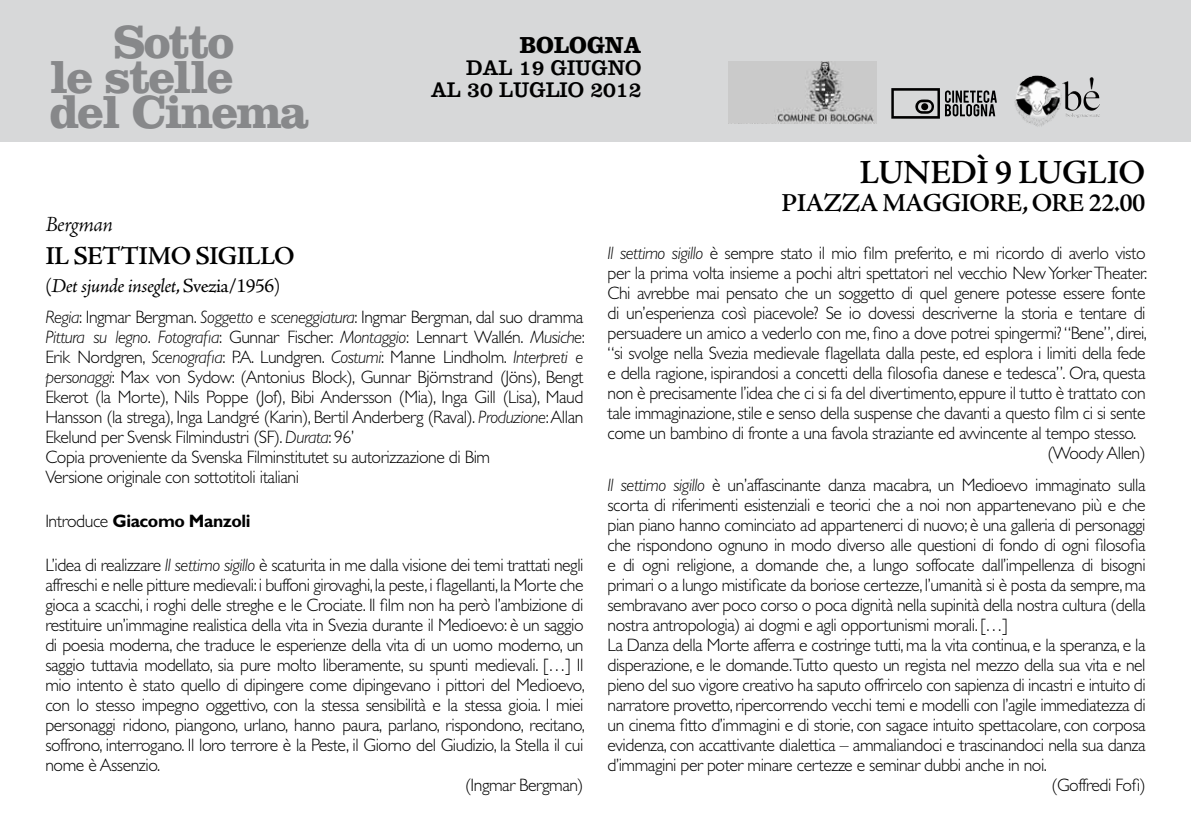
<style>
.page{position:relative;width:1191px;height:840px;background:#fff}
.page>*{position:absolute;margin:0;border:0;box-sizing:border-box;transform-origin:0 0}
.t1{font:700 48.2px/35px "Clarendon";letter-spacing:-.04em;color:#87888a}
.t2{font:600 34px "Adobe Jenson Pro";letter-spacing:-.015em;color:#000}
.t3{font:600 26px "Adobe Jenson Pro";letter-spacing:-.025em;color:#000}
.t4{font:700 24px "Clarendon";color:#000;scale:.95 1}
.t5{font:22px/22px "Clarendon";color:#000;text-align:right;scale:.95 1}
.t6{font:italic 300 22px "Adobe Jenson Pro";letter-spacing:-.03em;color:#000}
.t7{font:italic 20px "Adobe Jenson Pro";letter-spacing:-.025em;color:#000}
.t8{font:300 18px/20px "Gill Sans";letter-spacing:-.025em;color:#000}
.t9{font:700 18px "Gill Sans";letter-spacing:-.025em;color:#000}
.s1{font-style:normal}
.s2{font-style:italic}
.s3{font-weight:300}
</style>
<div class="page">
<div style="left:0;top:0;width:1191px;height:142px;background:#d7d8d9"></div>
<svg style="left:891px;top:88px;width:106px;height:31px"></svg>
<img style="left:728px;top:61px;width:148px;height:62px">
<h1 class="t1" style="left:50px;top:23px;width:261px;text-indent:64px">Sotto<br>le stelle del Cinema</h1>
<p class="t6" style="left:45px;top:211px;width:69px">Bergman</p>
<h3 class="t4" style="left:520px;top:30px;width:130px">BOLOGNA</h3>
<p class="t5" style="left:431px;top:56px;width:223px">DAL 19 GIUGNO<br>AL 30 LUGLIO 2012</p>
<h2 class="t2" style="left:859px;top:153px;width:287px">LUNEDì 9 LUGLIO</h2>
<h3 class="t3" style="left:781px;top:188px;width:365px">PIAZZA MAGGIORE, ORE 22.00</h3>
<h3 class="t3" style="left:45px;top:241px;width:251px">IL SETTIMO SIGILLO</h3>
<p class="t7" style="left:45px;top:274px;width:237px"><span class="s1">(</span>Det sjunde inseglet<span class="s1">, Svezia/1956)</span></p>
<p class="t8" style="left:45px;top:307px;width:541px"><span class="s2">Regia</span>: Ingmar Bergman. <span class="s2">Soggetto e sceneggiatura</span>: Ingmar Bergman, dal suo dramma <span class="s2">Pittura su legno</span>. <span class="s2">Fotografia</span>: Gunnar Fischer. <span class="s2">Montaggio</span>: Lennart Wallén. <span class="s2">Musiche</span>:<br>Erik Nordgren, <span class="s2">Scenografia</span>: P.A. Lundgren. <span class="s2">Costumi</span>: Manne Lindholm. <span class="s2">Interpreti e personaggi</span>: Max von Sydow: (Antonius Block), Gunnar Björnstrand (Jöns), Bengt Ekerot (la Morte), Nils Poppe (Jof), Bibi Andersson (Mia), Inga Gill (Lisa), Maud Hansson (la strega), Inga Landgré (Karin), Bertil Anderberg (Raval). <span class="s2">Produzione</span>: Allan Ekelund per Svensk Filmindustri (SF). <span class="s2">Durata</span>: 96’<br>Copia proveniente da Svenska Filminstitutet su autorizzazione di Bim<br>Versione originale con sottotitoli italiani</p>
<p class="t9" style="left:45px;top:510px;width:207px"><span class="s3">Introduce</span> Giacomo Manzoli</p>
<p class="t8" style="left:45px;top:555px;width:539px">L’idea di realizzare <span class="s2">Il settimo sigillo</span> è scaturita in me dalla visione dei temi trattati negli</p>
<p class="t8" style="left:45px;top:575px;width:539px">affreschi e nelle pitture medievali: i buffoni girovaghi, la peste, i flagellanti, la Morte che</p>
<p class="t8" style="left:45px;top:595px;width:539px">gioca a scacchi, i roghi delle streghe e le Crociate. Il film non ha però l’ambizione di</p>
<p class="t8" style="left:45px;top:615px;width:539px">restituire un’immagine realistica della vita in Svezia durante il Medioevo: è un saggio</p>
<p class="t8" style="left:45px;top:635px;width:539px">di poesia moderna, che traduce le esperienze della vita di un uomo moderno, un</p>
<p class="t8" style="left:45px;top:655px;width:539px">saggio tuttavia modellato, sia pure molto liberamente, su spunti medievali. […] Il</p>
<p class="t8" style="left:45px;top:675px;width:541px">mio intento è stato quello di dipingere come dipingevano i pittori del Medioevo,</p>
<p class="t8" style="left:45px;top:695px;width:539px">con lo stesso impegno oggettivo, con la stessa sensibilità e la stessa gioia. I miei</p>
<p class="t8" style="left:45px;top:715px;width:541px">personaggi ridono, piangono, urlano, hanno paura, parlano, rispondono, recitano,</p>
<p class="t8" style="left:45px;top:735px;width:539px">soffrono, interrogano. Il loro terrore è la Peste, il Giorno del Giudizio, la Stella il cui</p>
<p class="t8" style="left:45px;top:755px;width:116px">nome è Assenzio.</p>
<p class="t8" style="left:465px;top:775px;width:120px">(Ingmar Bergman)</p>
<p class="t8" style="left:607px;top:242px;width:539px"><span class="s2">Il settimo sigillo</span> è sempre stato il mio film preferito, e mi ricordo di averlo visto</p>
<p class="t8" style="left:607px;top:262px;width:541px">per la prima volta insieme a pochi altri spettatori nel vecchio New Yorker Theater.</p>
<p class="t8" style="left:607px;top:282px;width:539px">Chi avrebbe mai pensato che un soggetto di quel genere potesse essere fonte</p>
<p class="t8" style="left:607px;top:302px;width:539px">di un’esperienza così piacevole? Se io dovessi descriverne la storia e tentare di</p>
<p class="t8" style="left:607px;top:322px;width:541px">persuadere un amico a vederlo con me, fino a dove potrei spingermi? “Bene”, direi,</p>
<p class="t8" style="left:607px;top:342px;width:539px">“si svolge nella Svezia medievale flagellata dalla peste, ed esplora i limiti della fede</p>
<p class="t8" style="left:607px;top:362px;width:539px">e della ragione, ispirandosi a concetti della filosofia danese e tedesca”. Ora, questa</p>
<p class="t8" style="left:607px;top:382px;width:540px">non è precisamente l’idea che ci si fa del divertimento, eppure il tutto è trattato con</p>
<p class="t8" style="left:607px;top:402px;width:539px">tale immaginazione, stile e senso della suspense che davanti a questo film ci si sente</p>
<p class="t8" style="left:607px;top:422px;width:530px">come un bambino di fronte a una favola straziante ed avvincente al tempo stesso.</p>
<p class="t8" style="left:1047px;top:442px;width:100px">(Woody Allen)</p>
<p class="t8" style="left:607px;top:474px;width:539px"><span class="s2">Il settimo sigillo</span> è un’affascinante danza macabra, un Medioevo immaginato sulla</p>
<p class="t8" style="left:607px;top:494px;width:539px">scorta di riferimenti esistenziali e teorici che a noi non appartenevano più e che</p>
<p class="t8" style="left:607px;top:514px;width:539px">pian piano hanno cominciato ad appartenerci di nuovo; è una galleria di personaggi</p>
<p class="t8" style="left:607px;top:534px;width:539px">che rispondono ognuno in modo diverso alle questioni di fondo di ogni filosofia</p>
<p class="t8" style="left:607px;top:554px;width:539px">e di ogni religione, a domande che, a lungo soffocate dall’impellenza di bisogni</p>
<p class="t8" style="left:607px;top:574px;width:539px">primari o a lungo mistificate da boriose certezze, l’umanità si è posta da sempre, ma</p>
<p class="t8" style="left:607px;top:594px;width:539px">sembravano aver poco corso o poca dignità nella supinità della nostra cultura (della</p>
<p class="t8" style="left:607px;top:614px;width:402px">nostra antropologia) ai dogmi e agli opportunismi morali. […]</p>
<p class="t8" style="left:607px;top:634px;width:539px">La Danza della Morte afferra e costringe tutti, ma la vita continua, e la speranza, e la</p>
<p class="t8" style="left:607px;top:654px;width:539px">disperazione, e le domande.Tutto questo un regista nel mezzo della sua vita e nel</p>
<p class="t8" style="left:607px;top:674px;width:539px">pieno del suo vigore creativo ha saputo offrircelo con sapienza di incastri e intuito di</p>
<p class="t8" style="left:607px;top:694px;width:539px">narratore provetto, ripercorrendo vecchi temi e modelli con l’agile immediatezza di</p>
<p class="t8" style="left:607px;top:714px;width:540px">un cinema fitto d’immagini e di storie, con sagace intuito spettacolare, con corposa</p>
<p class="t8" style="left:607px;top:734px;width:539px">evidenza, con accattivante dialettica – ammaliandoci e trascinandoci nella sua danza</p>
<p class="t8" style="left:607px;top:754px;width:441px">d’immagini per poter minare certezze e seminar dubbi anche in noi.</p>
<p class="t8" style="left:1051px;top:774px;width:96px">(Goffredi Fofi)</p>
</div>
